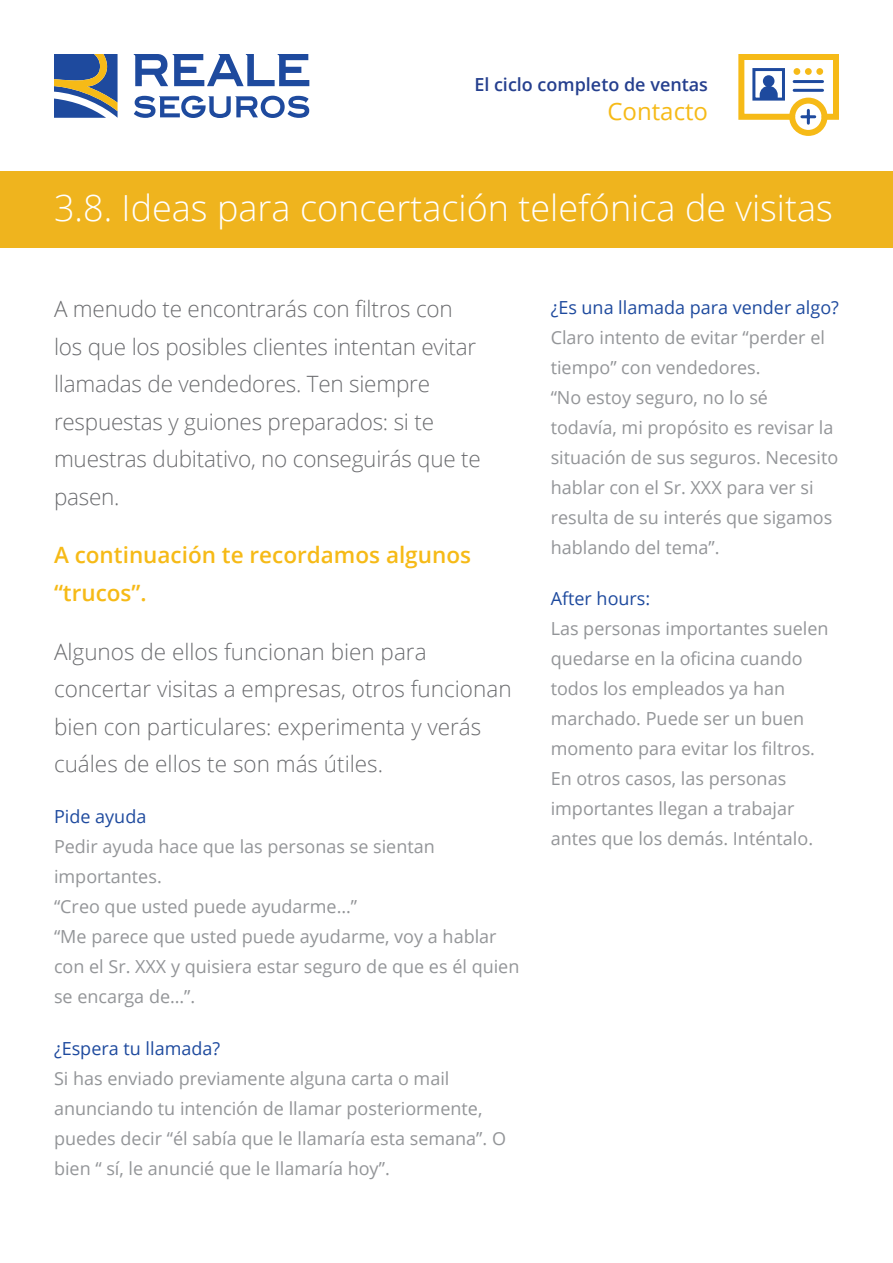
<style>
.page{position:relative;width:893px;height:1263px;background:#fff}
.page>*{position:absolute;margin:0;border:0;box-sizing:border-box;transform-origin:0 0}
.t1{font:300 36px "Open Sans";color:#fff}
.t2{font:24px "Open Sans";color:#f6ba17}
.entrada{font:300 22.5px/37.5px "Open Sans";letter-spacing:-.01em;color:#6c6d70}
.entrada-2{font:600 22.5px/37.5px "Open Sans";color:#f6ba17}
.t3{font:18px/30px "Open Sans";color:#939598}
.t4{font:600 18px "Open Sans";color:#253f8e}
.s1{color:#1e4a9e}
</style>
<div class="page">
<div style="left:0;top:171px;width:893px;height:77px;background:#efb41e"></div>
<svg style="left:134px;top:54px;width:175px;height:32px"></svg>
<svg style="left:54px;top:54px;width:64px;height:64px;background:#65778f"></svg>
<svg style="left:134px;top:96px;width:175px;height:22px"></svg>
<div style="left:789px;top:98px;width:38px;height:38px;border:6px solid #f6ba17;border-radius:50%"></div>
<svg style="left:738px;top:54px;width:101px;height:69px"></svg>
<p class="t4" style="left:474px;top:72px;width:235px">El ciclo completo de ventas</p>
<p class="t2" style="left:607px;top:94px;width:102px">Contacto</p>
<p class="t1" style="left:54px;top:183px;width:780px">3.8. Ideas para concertación telefónica de visitas</p>
<p class="entrada" style="left:54px;top:289px;width:428px">A menudo te encontrarás con filtros con los que los posibles clientes intentan evitar llamadas de vendedores. Ten siempre respuestas y guiones preparados: si te muestras dubitativo, no conseguirás que te pasen.</p>
<p class="entrada-2" style="left:54px;top:536px;width:419px">A continuación te recordamos algunos “trucos”.</p>
<p class="entrada" style="left:54px;top:632px;width:459px">Algunos de ellos funcionan bien para concertar visitas a empresas, otros funcionan bien con particulares: experimenta y verás cuáles de ellos te son más útiles.</p>
<p class="t3" style="left:54px;top:801px;width:467px"><span class="s1">Pide ayuda<br></span>Pedir ayuda hace que las personas se sientan importantes.<br>“Creo que usted puede ayudarme…”<br>“Me parece que usted puede ayudarme, voy a hablar con el Sr. XXX y quisiera estar seguro de que es él quien se encarga de…”.</p>
<p class="t3" style="left:54px;top:1033px;width:454px"><span class="s1">¿Espera tu llamada?<br></span>Si has enviado previamente alguna carta o mail anunciando tu intención de llamar posteriormente, puedes decir “él sabía que le llamaría esta semana”. O bien “ sí, le anuncié que le llamaría hoy”.</p>
<p class="t3" style="left:551px;top:292px;width:290px"><span class="s1">¿Es una llamada para vender algo?<br></span>Claro intento de evitar “perder el tiempo” con vendedores.<br>“No estoy seguro, no lo sé<br>todavía, mi propósito es revisar la situación de sus seguros. Necesito hablar con el Sr. XXX para ver si resulta de su interés que sigamos hablando del tema”.</p>
<p class="t3" style="left:551px;top:583px;width:279px"><span class="s1">After hours:<br></span>Las personas importantes suelen quedarse en la oficina cuando todos los empleados ya han marchado. Puede ser un buen momento para evitar los filtros.<br>En otros casos, las personas importantes llegan a trabajar antes que los demás. Inténtalo.</p>
</div>
